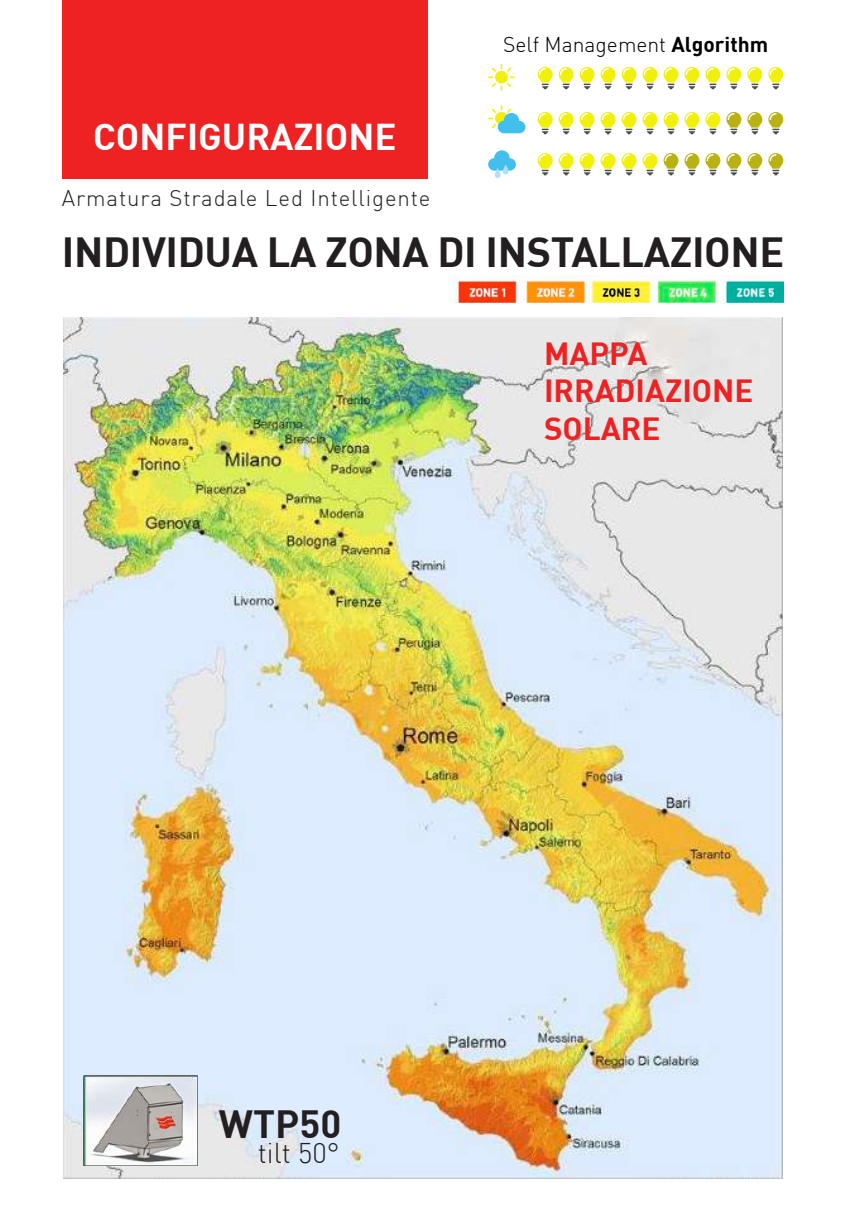
<style>
.page{position:relative;width:864px;height:1211px;background:#fff}
.page>*{position:absolute;margin:0;border:0;box-sizing:border-box;transform-origin:0 0}
.t1{font:700 41.3px "DIN";letter-spacing:-.01em;color:#231f20}
.t2{font:700 38.5px "DIN";color:#231f20}
.t3{font:700 36.57px "DIN";color:#fff}
.t4{font:700 31.32px/37.6px "DIN";color:#ee2223}
.t5{font:300 28px "DIN";color:#231f20}
.t6{font:300 22.22px "DIN";letter-spacing:.04em;color:#231f20}
.t7{font:300 21px "DIN";color:#000}
.s1{font-weight:700}
</style>
<div class="page">
<div style="left:62px;top:0;width:365px;height:178px;background:#ee2223"></div>
<svg style="left:488px;top:64px;width:26px;height:27px"></svg>
<svg style="left:537px;top:67px;width:15px;height:22px"></svg>
<svg style="left:558px;top:67px;width:15px;height:22px"></svg>
<svg style="left:579px;top:67px;width:15px;height:22px"></svg>
<svg style="left:600px;top:67px;width:15px;height:22px"></svg>
<svg style="left:621px;top:67px;width:15px;height:22px"></svg>
<svg style="left:642px;top:67px;width:15px;height:22px"></svg>
<svg style="left:663px;top:67px;width:15px;height:22px"></svg>
<svg style="left:684px;top:67px;width:15px;height:22px"></svg>
<svg style="left:705px;top:67px;width:15px;height:22px"></svg>
<svg style="left:726px;top:67px;width:15px;height:22px"></svg>
<svg style="left:747px;top:67px;width:15px;height:22px"></svg>
<svg style="left:768px;top:67px;width:15px;height:22px"></svg>
<svg style="left:488px;top:105px;width:37px;height:28px"></svg>
<svg style="left:537px;top:112px;width:15px;height:22px"></svg>
<svg style="left:558px;top:112px;width:15px;height:22px"></svg>
<svg style="left:579px;top:112px;width:15px;height:22px"></svg>
<svg style="left:600px;top:112px;width:15px;height:22px"></svg>
<svg style="left:621px;top:112px;width:15px;height:22px"></svg>
<svg style="left:642px;top:112px;width:15px;height:22px"></svg>
<svg style="left:663px;top:112px;width:15px;height:22px"></svg>
<svg style="left:684px;top:112px;width:15px;height:22px"></svg>
<svg style="left:705px;top:112px;width:15px;height:22px"></svg>
<svg style="left:726px;top:112px;width:15px;height:22px"></svg>
<svg style="left:747px;top:112px;width:15px;height:22px"></svg>
<svg style="left:768px;top:112px;width:15px;height:22px"></svg>
<svg style="left:488px;top:150px;width:27px;height:28px"></svg>
<svg style="left:537px;top:153px;width:15px;height:22px"></svg>
<svg style="left:558px;top:153px;width:15px;height:22px"></svg>
<svg style="left:579px;top:153px;width:15px;height:22px"></svg>
<svg style="left:600px;top:153px;width:15px;height:22px"></svg>
<svg style="left:621px;top:153px;width:15px;height:22px"></svg>
<svg style="left:642px;top:153px;width:15px;height:22px"></svg>
<svg style="left:663px;top:153px;width:15px;height:22px"></svg>
<svg style="left:684px;top:153px;width:15px;height:22px"></svg>
<svg style="left:705px;top:153px;width:15px;height:22px"></svg>
<svg style="left:726px;top:153px;width:15px;height:22px"></svg>
<svg style="left:747px;top:153px;width:15px;height:22px"></svg>
<svg style="left:768px;top:153px;width:15px;height:22px"></svg>
<img style="left:63px;top:317px;width:719px;height:861px">
<img style="left:83px;top:1075px;width:114px;height:90px">
<img style="left:450px;top:276px;width:333px;height:28px">
<h3 class="t3" style="left:93px;top:113px;width:304px">CONFIGURAZIONE</h3>
<p class="t6" style="left:62px;top:184px;width:370px">Armatura Stradale Led Intelligente</p>
<p class="t7" style="left:503px;top:31px;width:266px">Self Management <span class="s1">Algorithm</span></p>
<h1 class="t1" style="left:62px;top:225px;width:723px">INDIVIDUA LA ZONA DI INSTALLAZIONE</h1>
<h3 class="t4" style="left:543px;top:333px;width:211px">MAPPA<br>IRRADIAZIONE<br>SOLARE</h3>
<h2 class="t2" style="left:219px;top:1098px;width:124px">WTP50</h2>
<p class="t5" style="left:258px;top:1135px;width:83px">tilt 50°</p>
</div>
